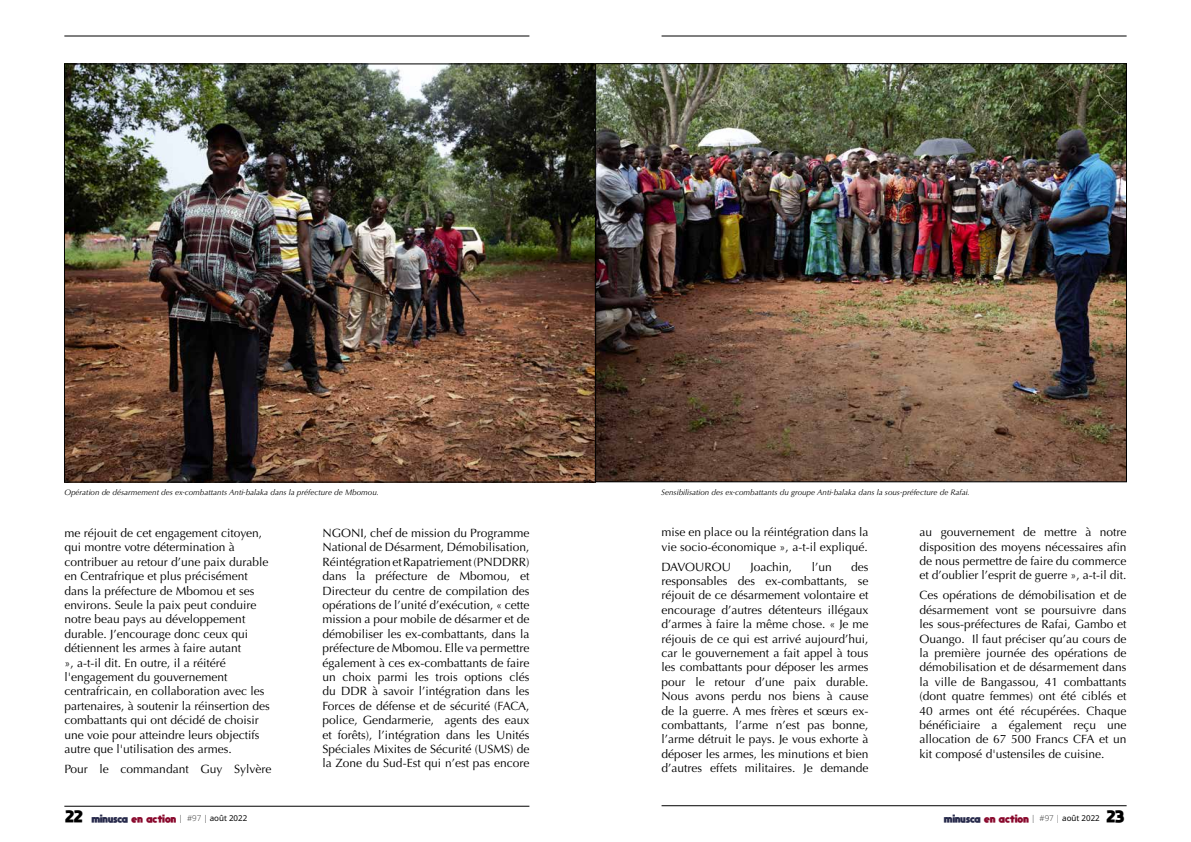
<style>
.page{position:relative;width:1191px;height:842px;background:#fff}
.page>*{position:absolute;margin:0;border:0;box-sizing:border-box;transform-origin:0 0}
.t1{font:12px/14.4px "Optima LT Pro";color:#000;text-align:justify}
.t2{font:italic 8px "Optima LT Pro";color:#000}
.t3{font:800 8px "moon get";color:#89082c}
.s1{font-size:12px;color:#000}
.s2{color:#272a4b}
.s3{font-family:"Noto Sans";font-weight:200;color:#000}
.s4{font-family:"Noto Sans";font-weight:400;color:#000}
</style>
<div class="page">
<hr style="left:64px;top:806px;width:465px;height:1px;background:#000">
<hr style="left:661px;top:805px;width:465px;height:1px;background:#000">
<hr style="left:64px;top:36px;width:465px;height:1px;background:#000">
<hr style="left:661px;top:36px;width:465px;height:1px;background:#000">
<img style="left:66px;top:66px;width:1058px;height:414px">
<p class="t2" style="left:64px;top:487px;width:316px">Opération de désarmement des ex-combattants Anti-balaka dans la préfecture de Mbomou.</p>
<p class="t2" style="left:661px;top:487px;width:310px">Sensibilisation des ex-combattants du groupe Anti-balaka dans la sous-préfecture de Rafai.</p>
<p class="t1" style="left:64px;top:526px;width:207px;text-align:left">me réjouit de cet engagement citoyen, qui montre votre détermination à contribuer au retour d’une paix durable en Centrafrique et plus précisément dans la préfecture de Mbomou et ses environs. Seule la paix peut conduire notre beau pays au développement durable. J’encourage donc ceux qui détiennent les armes à faire autant<br>», a-t-il dit. En outre, il a réitéré l'engagement du gouvernement centrafricain, en collaboration avec les partenaires, à soutenir la réinsertion des combattants qui ont décidé de choisir une voie pour atteindre leurs objectifs autre que l'utilisation des armes.</p>
<p class="t1" style="left:64px;top:762px;width:208px">Pour le commandant Guy Sylvère</p>
<p class="t1" style="left:322px;top:526px;width:208px">NGONI, chef de mission du Programme National de Désarment, Démobilisation, Réintégration et Rapatriement (PNDDRR) dans la préfecture de Mbomou, et Directeur du centre de compilation des opérations de l’unité d’exécution, « cette mission a pour mobile de désarmer et de démobiliser les ex-combattants, dans la préfecture de Mbomou. Elle va permettre également à ces ex-combattants de faire un choix parmi les trois options clés du DDR à savoir l’intégration dans les Forces de défense et de sécurité (FACA, police, Gendarmerie, agents des eaux et forêts), l’intégration dans les Unités Spéciales Mixites de Sécurité (USMS) de la Zone du Sud-Est qui n’est pas encore</p>
<p class="t1" style="left:661px;top:525px;width:208px">mise en place ou la réintégration dans la vie socio-économique », a-t-il expliqué.</p>
<p class="t1" style="left:661px;top:559px;width:208px;text-indent:190px">des responsables des ex-combattants, se réjouit de ce désarmement volontaire et encourage d’autres détenteurs illégaux d’armes à faire la même chose. « Je me réjouis de ce qui est arrivé aujourd’hui, car le gouvernement a fait appel à tous les combattants pour déposer les armes pour le retour d’une paix durable.<br>Nous avons perdu nos biens à cause de la guerre. A mes frères et sœurs ex&shy;combattants, l’arme n’est pas bonne, l’arme détruit le pays. Je vous exhorte à déposer les armes, les minutions et bien d’autres effets militaires. Je demande</p>
<p class="t1" style="left:661px;top:559px;width:71px">DAVOUROU</p>
<p class="t1" style="left:750px;top:559px;width:43px">Joachin,</p>
<p class="t1" style="left:811px;top:559px;width:22px">l’un</p>
<p class="t1" style="left:919px;top:525px;width:208px">au gouvernement de mettre à notre disposition des moyens nécessaires afin de nous permettre de faire du commerce et d’oublier l’esprit de guerre », a-t-il dit.</p>
<p class="t1" style="left:919px;top:588px;width:208px">Ces opérations de démobilisation et de désarmement vont se poursuivre dans les sous-préfectures de Rafai, Gambo et Ouango. Il faut préciser qu’au cours de la première journée des opérations de démobilisation et de désarmement dans la ville de Bangassou, 41 combattants (dont quatre femmes) ont été ciblés et 40 armes ont été récupérées. Chaque bénéficiaire a également reçu une allocation de 67 500 Francs CFA et un kit composé d'ustensiles de cuisine.</p>
<p class="t3" style="left:65px;top:813px;width:183px"><span class="s1">22</span> <span class="s2">MINUSCA</span> EN ACTION <span class="s3">| #97 |</span> <span class="s4">août 2022</span></p>
<p class="t3" style="left:944px;top:813px;width:182px"><span class="s2">MINUSCA</span> EN ACTION <span class="s3">| #97 |</span> <span class="s4">août 2022</span> <span class="s1">23</span></p>
</div>
